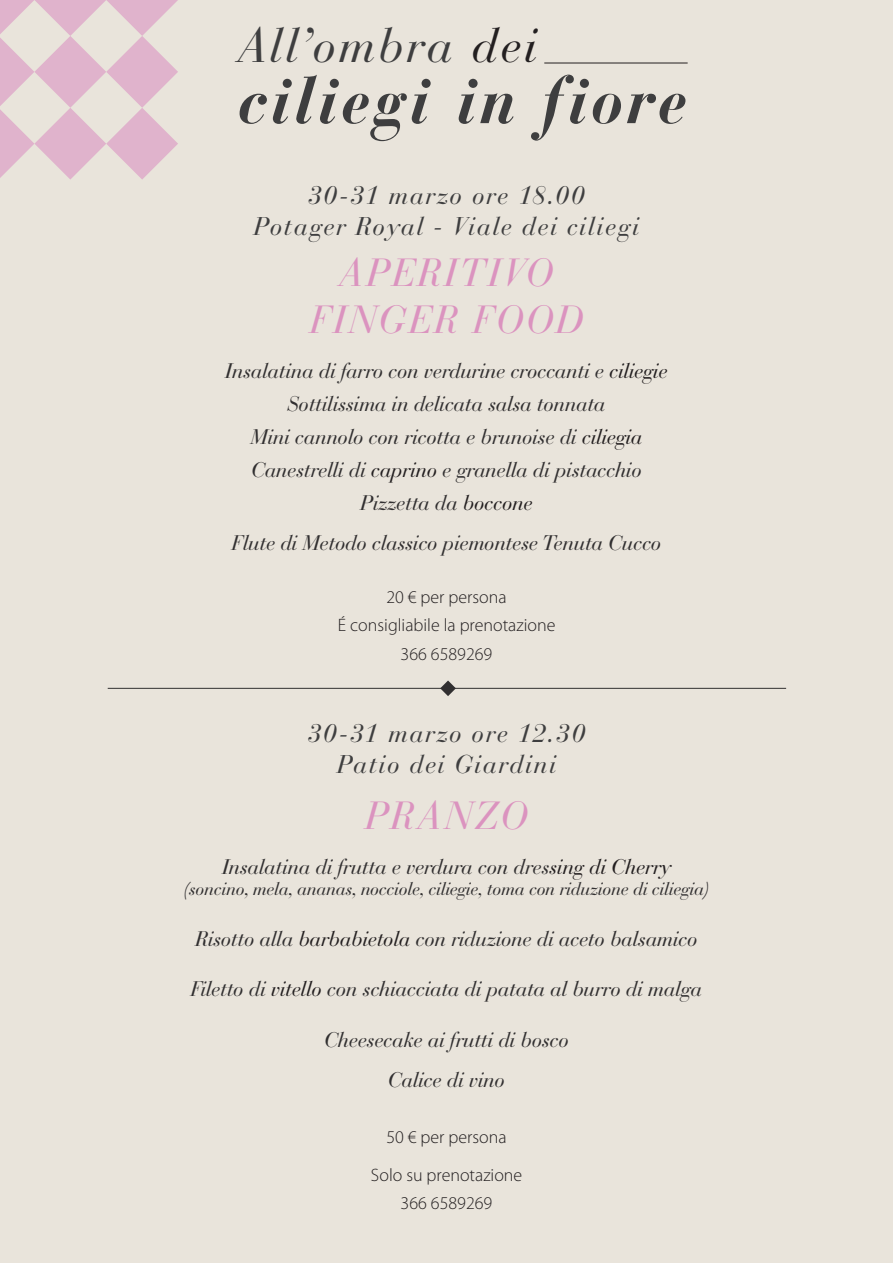
<style>
.page{position:relative;width:893px;height:1263px;background:#e9e4db}
.page>*{position:absolute;margin:0;border:0;box-sizing:border-box;transform-origin:0 0}
.t1{font:italic 700 66px "Bauer Bodoni Pro";letter-spacing:.03em;color:#3e3e3f}
.t2{font:italic 48px "Bauer Bodoni Pro";letter-spacing:.045em;color:#3e3e3f}
.t3{font:italic 39px/46.8px "Bauer Bodoni Pro";letter-spacing:.055em;color:#db93bf;text-align:center}
.t4{font:italic 25.5px/30.6px "Bauer Bodoni Pro";letter-spacing:.055em;color:#3e3e3f;text-align:center}
.t5{font:italic 21px/33px "Bauer Bodoni Pro";letter-spacing:-.02em;color:#312f30;text-align:center}
.t6{font:300 18px/28.5px "Myriad Pro";color:#231f20;text-align:center}
.t7{font:italic 18px "Bauer Bodoni Pro";letter-spacing:-.02em;color:#312f30}
.s1{color:#231f20}
</style>
<div class="page">
<hr style="left:544px;top:63px;width:144px;height:1px;background:#231f20">
<svg style="left:440px;top:680px;width:16px;height:16px"></svg>
<hr style="left:108px;top:688px;width:339px;height:1px;background:#312f30">
<hr style="left:446px;top:688px;width:340px;height:1px;background:#312f30">
<svg style="left:0;top:0;width:178px;height:180px"></svg>
<h2 class="t2" style="left:238px;top:17px;width:301px">All’ombra <span class="s1">dei</span></h2>
<h1 class="t1" style="left:238px;top:60px;width:451px">ciliegi in fiore</h1>
<p class="t4" style="left:254px;top:181px;width:387px">30-31 marzo ore 18.00<br>Potager Royal - Viale dei ciliegi</p>
<h3 class="t3" style="left:309px;top:249px;width:276px">APERITIVO<br>FINGER FOOD</h3>
<p class="t5" style="left:225px;top:354px;width:444px">Insalatina di farro con verdurine croccanti e <span class="s1">ciliegie </span>Sottilissima in delicata salsa tonnata<br>Mini cannolo con ricotta e brunoise di <span class="s1">ciliegia </span>Canestrelli di <span class="s1">caprino</span> e granella di pistacchio Pizzetta da <span class="s1">boccone</span></p>
<p class="t5" style="left:232px;top:527px;width:431px">Flute di Metodo classico piemontese Tenuta Cucco</p>
<p class="t6" style="left:338px;top:583px;width:219px">20 € per persona<br>É consigliabile la prenotazione<br>366 6589269</p>
<p class="t4" style="left:307px;top:718px;width:280px">30-31 marzo ore 12.30<br>Patio dei Giardini</p>
<h3 class="t3" style="left:365px;top:792px;width:165px">PRANZO</h3>
<p class="t5" style="left:222px;top:850px;width:450px">Insalatina di frutta e verdura con dres<span class="s1">sing di Cherry</span></p>
<p class="t7" style="left:183px;top:878px;width:528px">(soncino, mela, ananas, nocciole, ciliegie, toma con riduzione di ciliegia)</p>
<p class="t5" style="left:195px;top:922px;width:504px">Risotto alla <span class="s1">barbabietola</span> con riduzione di aceto balsamico</p>
<p class="t5" style="left:191px;top:973px;width:513px">Filetto di <span class="s1">vitello</span> con schiacciata di patata al burro di malga</p>
<p class="t5" style="left:324px;top:1019px;width:246px;line-height:40.5px">Cheesecake ai frutti di bosco<br>Calice di vino</p>
<p class="t6" style="left:371px;top:1118px;width:153px;line-height:38px">50 € per persona<br>Solo su prenotazione</p>
<p class="t6" style="left:401px;top:1189px;width:93px">366 6589269</p>
</div>
